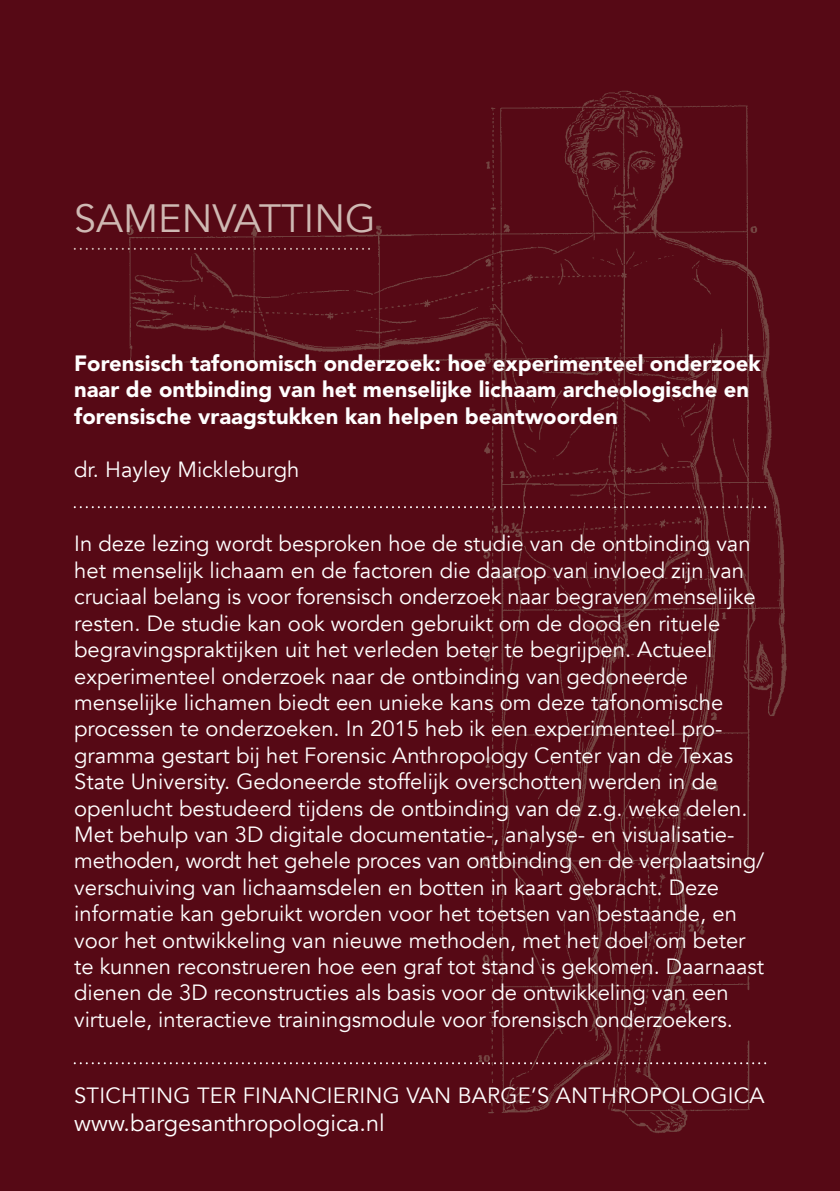
<style>
.page{position:relative;width:840px;height:1191px;background:#fff}
.page>*{position:absolute;margin:0;border:0;box-sizing:border-box;transform-origin:0 0}
.t1{font:39.4px "Avenir";color:#cfb9b3}
.t2{font:23.4px "Avenir";color:#fff}
.t3{font:22px/26.4px "Avenir";color:#fff}
.t4{font:900 22px/26.4px "Avenir";color:#fff}
</style>
<div class="page">
<div style="left:0;top:0;width:839px;height:1191px;background:#560915"></div>
<img style="left:86px;top:90px;width:701px;height:1043px">
<svg style="left:74px;top:1062px;width:691px;height:2px"></svg>
<svg style="left:74px;top:248px;width:296px;height:2px"></svg>
<svg style="left:74px;top:506px;width:691px;height:2px"></svg>
<h1 class="t1" style="left:74px;top:195px;width:303px">SAMENVATTING</h1>
<p class="t4" style="left:74px;top:350px;width:687px">Forensisch tafonomisch onderzoek: hoe experimenteel onderzoek naar de ontbinding van het menselijke lichaam archeologische en forensische vraagstukken kan helpen beantwoorden</p>
<p class="t3" style="left:74px;top:456px;width:226px">dr. Hayley Mickleburgh</p>
<p class="t3" style="left:74px;top:531px;width:691px">In deze lezing wordt besproken hoe de studie van de ontbinding van het menselijk lichaam en de factoren die daarop van invloed zijn van cruciaal belang is voor forensisch onderzoek naar begraven menselijke resten. De studie kan ook worden gebruikt om de dood en rituele begravingspraktijken uit het verleden beter te begrijpen. Actueel experimenteel onderzoek naar de ontbinding van gedoneerde menselijke lichamen biedt een unieke kans om deze tafonomische processen te onderzoeken. In 2015 heb ik een experimenteel pro&shy;gramma gestart bij het Forensic Anthropology Center van de Texas State University. Gedoneerde stoffelijk overschotten werden in de openlucht bestudeerd tijdens de ontbinding van de z.g. weke delen.<br>Met behulp van 3D digitale documentatie-, analyse- en visualisatie&shy;methoden, wordt het gehele proces van ontbinding en de verplaatsing/ verschuiving van lichaamsdelen en botten in kaart gebracht. Deze informatie kan gebruikt worden voor het toetsen van bestaande, en voor het ontwikkeling van nieuwe methoden, met het doel om beter te kunnen reconstrueren hoe een graf tot stand is gekomen. Daarnaast dienen de 3D reconstructies als basis voor de ontwikkeling van een virtuele, interactieve trainingsmodule voor forensisch onderzoekers.</p>
<p class="t3" style="left:74px;top:1082px;width:691px">STICHTING TER FINANCIERING VAN BARGE’S ANTHROPOLOGICA</p>
<p class="t2" style="left:74px;top:1109px;width:312px">www.bargesanthropologica.nl</p>
</div>
